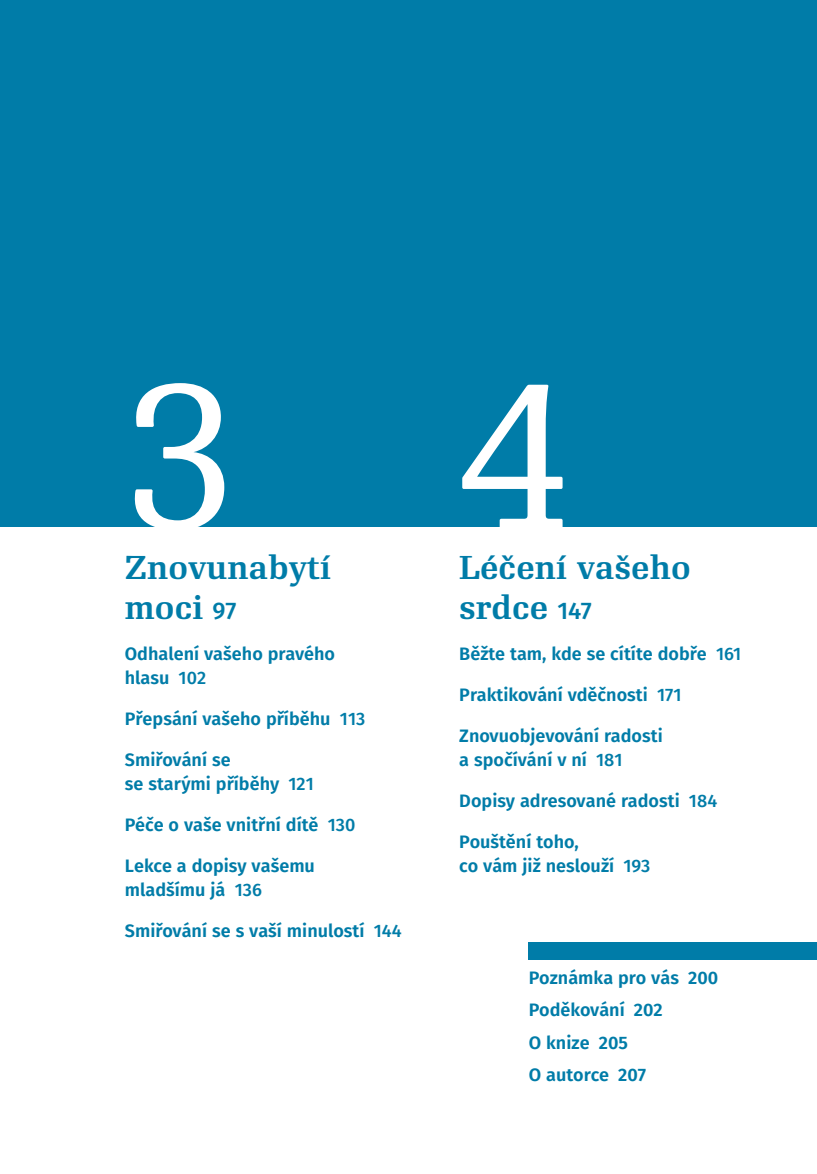
<style>
.page{position:relative;width:817px;height:1174px;background:#fff}
.page>*{position:absolute;margin:0;border:0;box-sizing:border-box;transform-origin:0 0}
.o1{font:200px "Re Public";color:#fff}
.o1-2{font:600 32px/40px "Re Public";letter-spacing:.005em;color:#007ca8}
.o2{font:600 18px/24px "Fira Sans";color:#007ca8}
.s1{font-family:"Fira Sans";font-weight:500;font-size:24px}
.s2{font-weight:500}
</style>
<div class="page">
<div style="left:0;top:0;width:816px;height:526px;background:#007ca8"></div>
<div style="left:528px;top:943px;width:288px;height:17px;background:#007ca8"></div>
<p class="o1" style="left:125px;top:337px;width:111px">3</p>
<p class="o1-2" style="left:125px;top:548px;width:208px">Znovunabytí moci <span class="s1">97</span></p>
<p class="o2" style="left:125px;top:640px;width:212px">Odhalení vašeho pravého hlasu <span class="s2">102</span></p>
<p class="o2" style="left:125px;top:705px;width:242px">Přepsání vašeho příběhu <span class="s2">113</span></p>
<p class="o2" style="left:125px;top:746px;width:190px">Smiřování se<br>se starými příběhy <span class="s2">121</span></p>
<p class="o2" style="left:125px;top:811px;width:232px">Péče o vaše vnitřní dítě <span class="s2">130</span></p>
<p class="o2" style="left:125px;top:852px;width:192px">Lekce a dopisy vašemu mladšímu já <span class="s2">136</span></p>
<p class="o2" style="left:125px;top:917px;width:278px">Smiřování se s vaší minulostí <span class="s2">144</span></p>
<p class="o1" style="left:459px;top:337px;width:110px">4</p>
<p class="o1-2" style="left:459px;top:548px;width:233px">Léčení vašeho</p>
<p class="o1-2" style="left:459px;top:588px;width:134px">srdce <span class="s1">147</span></p>
<p class="o2" style="left:459px;top:640px;width:283px">Běžte tam, kde se cítíte dobře <span class="s2">161</span></p>
<p class="o2" style="left:459px;top:681px;width:224px">Praktikování vděčnosti <span class="s2">171</span></p>
<p class="o2" style="left:459px;top:722px;width:205px">Znovuobjevování radosti a spočívání v ní <span class="s2">181</span></p>
<p class="o2" style="left:459px;top:787px;width:259px">Dopisy adresované radosti <span class="s2">184</span></p>
<p class="o2" style="left:459px;top:828px;width:193px">Pouštění toho,<br>co vám již neslouží <span class="s2">193</span></p>
<p class="o2" style="left:528px;top:964px;width:191px">Poznámka pro vás 200</p>
<p class="o2" style="left:528px;top:997px;width:135px">Poděkování 202</p>
<p class="o2" style="left:528px;top:1029px;width:101px">O knize 205</p>
<p class="o2" style="left:528px;top:1062px;width:119px">O autorce 207</p>
</div>
